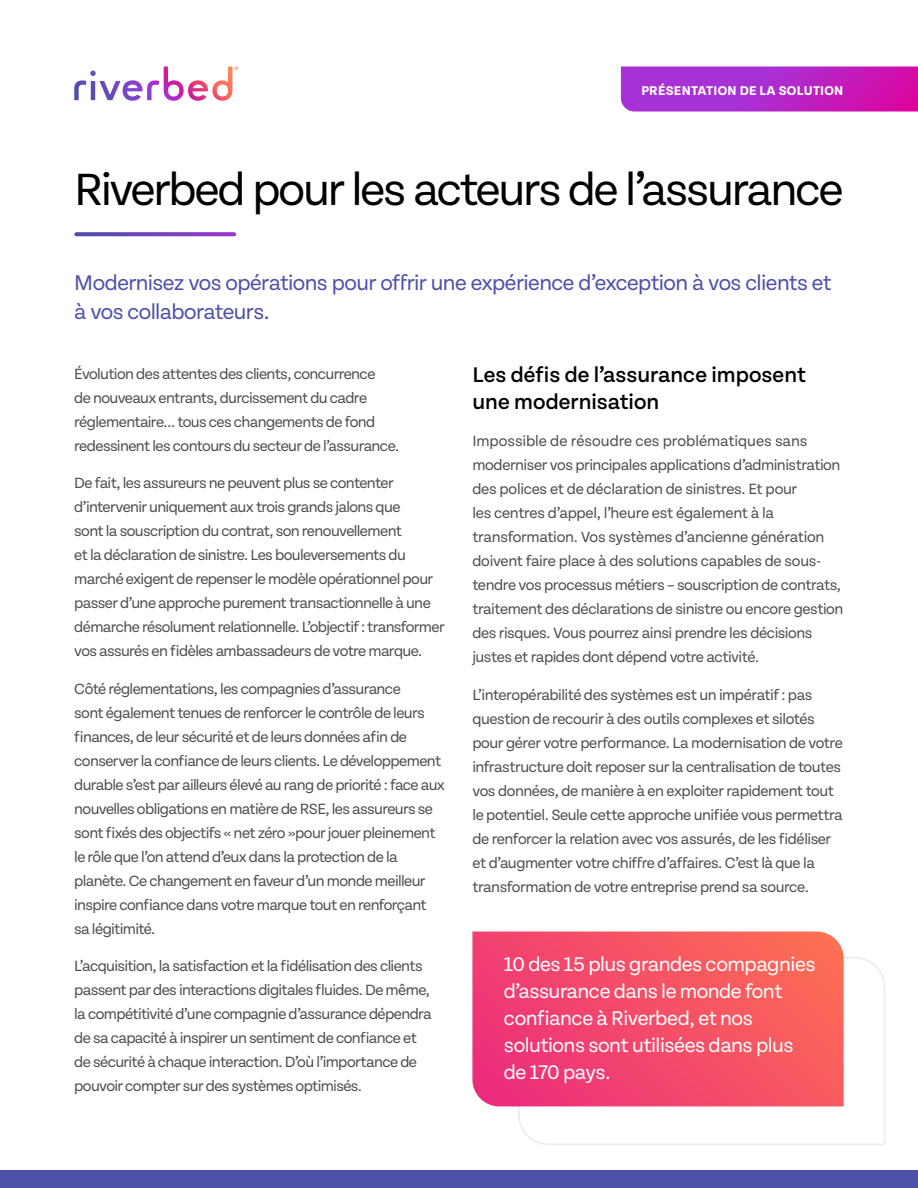
<style>
.page{position:relative;width:918px;height:1188px;background:#fff}
.page>*{position:absolute;margin:0;border:0;box-sizing:border-box;transform-origin:0 0}
.t1{font:48px "Tenon";letter-spacing:-.045em;color:#000}
.t2{font:22.5px/28.5px "Tenon";letter-spacing:-.025em;color:#4e4fa9}
.t3{font:500 22.5px/27px "Tenon";color:#000}
.t4{font:21px/27px "Tenon";letter-spacing:-.025em;color:#fff}
.t5{font:15.75px/24px "Tenon";letter-spacing:-.035em;color:#4d4d4f}
.t6{font:700 13.5px "Tenon";letter-spacing:.02em;color:#fff}
</style>
<div class="page">
<svg style="left:621px;top:67px;width:297px;height:45px;background:#b628c7"></svg>
<svg style="left:74px;top:67px;width:164px;height:34px"></svg>
<div style="left:0;top:1170px;width:918px;height:18px;background:#4e4fa9"></div>
<svg style="left:76px;top:232px;width:158px;height:4px"></svg>
<svg style="left:517px;top:957px;width:368px;height:188px"></svg>
<svg style="left:472px;top:932px;width:372px;height:174px;background:#f44e69"></svg>
<p class="t6" style="left:641px;top:83px;width:204px">PRÉSENTATION DE LA SOLUTION</p>
<h1 class="t1" style="left:74px;top:164px;width:771px">Riverbed pour les acteurs de l’assurance</h1>
<h2 class="t2" style="left:74px;top:269px;width:759px">Modernisez vos opérations pour offrir une expérience d’exception à vos clients et à vos collaborateurs.</h2>
<p class="t5" style="left:74px;top:362px;width:327px">Évolution des attentes des clients, concurrence<br>de nouveaux entrants, durcissement du cadre réglementaire… tous ces changements de fond redessinent les contours du secteur de l’assurance.</p>
<p class="t5" style="left:74px;top:471px;width:372px">De fait, les assureurs ne peuvent plus se contenter d’intervenir uniquement aux trois grands jalons que<br>sont la souscription du contrat, son renouvellement<br>et la déclaration de sinistre. Les bouleversements du marché exigent de repenser le modèle opérationnel pour passer d’une approche purement transactionnelle à une démarche résolument relationnelle. L’objectif : transformer vos assurés en fidèles ambassadeurs de votre marque.</p>
<p class="t5" style="left:74px;top:677px;width:372px">Côté réglementations, les compagnies d’assurance<br>sont également tenues de renforcer le contrôle de leurs finances, de leur sécurité et de leurs données afin de conserver la confiance de leurs clients. Le développement durable s’est par ailleurs élevé au rang de priorité : face aux nouvelles obligations en matière de RSE, les assureurs se sont fixés des objectifs « net zéro »pour jouer pleinement le rôle que l’on attend d’eux dans la protection de la planète. Ce changement en faveur d’un monde meilleur inspire confiance dans votre marque tout en renforçant sa légitimité.</p>
<p class="t5" style="left:74px;top:955px;width:359px">L’acquisition, la satisfaction et la fidélisation des clients passent par des interactions digitales fluides. De même, la compétitivité d’une compagnie d’assurance dépendra de sa capacité à inspirer un sentiment de confiance et de sécurité à chaque interaction. D’où l’importance de pouvoir compter sur des systèmes optimisés.</p>
<h2 class="t3" style="left:472px;top:361px;width:335px">Les défis de l’assurance imposent une modernisation</h2>
<p class="t5" style="left:472px;top:429px;width:373px">Impossible de résoudre ces problématiques sans moderniser vos principales applications d’administration des polices et de déclaration de sinistres. Et pour<br>les centres d’appel, l’heure est également à la transformation. Vos systèmes d’ancienne génération doivent faire place à des solutions capables de sous&shy;tendre vos processus métiers – souscription de contrats, traitement des déclarations de sinistre ou encore gestion des risques. Vous pourrez ainsi prendre les décisions justes et rapides dont dépend votre activité.</p>
<p class="t5" style="left:472px;top:683px;width:372px">L’interopérabilité des systèmes est un impératif : pas question de recourir à des outils complexes et silotés pour gérer votre performance. La modernisation de votre infrastructure doit reposer sur la centralisation de toutes vos données, de manière à en exploiter rapidement tout le potentiel. Seule cette approche unifiée vous permettra de renforcer la relation avec vos assurés, de les fidéliser et d’augmenter votre chiffre d’affaires. C’est là que la transformation de votre entreprise prend sa source.</p>
<h3 class="t4" style="left:504px;top:951px;width:313px">10 des 15 plus grandes compagnies d’assurance dans le monde font confiance à Riverbed, et nos solutions sont utilisées dans plus de 170 pays.</h3>
</div>
